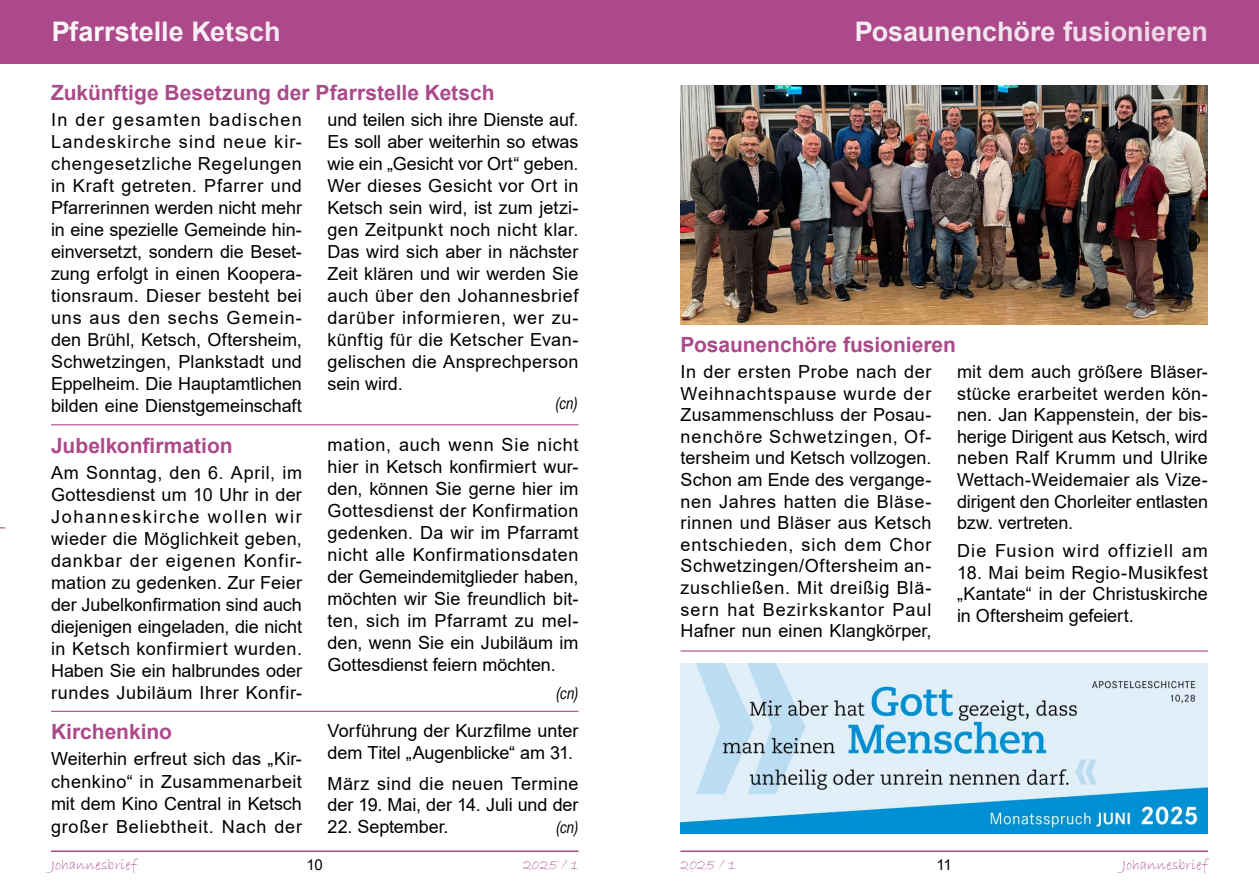
<style>
.page{position:relative;width:1259px;height:893px;background:#fff}
.page>*{position:absolute;margin:0;border:0;box-sizing:border-box;transform-origin:0 0}
.t1{font:700 27px "Arial";color:#fff}
.t2{font:700 21px "Arial";color:#ac498b}
.t3{font:18px/22px "Arial";letter-spacing:.005em;color:#000;text-align:justify}
.t4{font:18px "Arial";letter-spacing:.065em;color:#000}
.t5{font:italic 16.5px "Arial Narrow";color:#000}
.t6{font:15px "Bradley Hand ITC";letter-spacing:.015em;color:#ac498b}
.t7{font:15px "Arial";color:#000}
</style>
<div class="page">
<hr style="left:51px;top:850px;width:527px;height:2px;background:#ac498b">
<hr style="left:680px;top:850px;width:528px;height:2px;background:#ac498b">
<div style="left:0;top:0;width:1259px;height:64px;background:#ac498b"></div>
<img style="left:680px;top:664px;width:528px;height:169px">
<hr style="left:51px;top:424px;width:527px;height:1px;background:#ac498b">
<img style="left:680px;top:85px;width:528px;height:239px">
<hr style="left:680px;top:650px;width:528px;height:2px;background:#ac498b">
<hr style="left:51px;top:711px;width:527px;height:1px;background:#ac498b">
<h1 class="t1" style="left:51px;top:12px;width:231px">Pfarrstelle Ketsch</h1>
<h1 class="t1" style="left:854px;top:12px;width:355px">Posaunenchöre fusionieren</h1>
<p class="t2" style="left:51px;top:78px;width:445px">Zukünftige Besetzung der Pfarrstelle Ketsch</p>
<p class="t3" style="left:51px;top:109px;width:252px">In der gesamten badischen Landeskirche sind neue kir&shy;chengesetzliche Regelungen in Kraft getreten. Pfarrer und Pfarrerinnen werden nicht mehr in eine spezielle Gemeinde hin&shy;einversetzt, sondern die Beset&shy;zung erfolgt in einen Koopera&shy;tionsraum. Dieser besteht bei uns aus den sechs Gemein&shy;den Brühl, Ketsch, Oftersheim, Schwetzingen, Plankstadt und Eppelheim. Die Hauptamtlichen bilden eine Dienstgemeinschaft</p>
<p class="t3" style="left:327px;top:109px;width:252px">und teilen sich ihre Dienste auf.<br>Es soll aber weiterhin so etwas wie ein „Gesicht vor Ort“ geben.<br>Wer dieses Gesicht vor Ort in Ketsch sein wird, ist zum jetzi&shy;gen Zeitpunkt noch nicht klar.<br>Das wird sich aber in nächster Zeit klären und wir werden Sie auch über den Johannesbrief darüber informieren, wer zu&shy;künftig für die Ketscher Evan&shy;gelischen die Ansprechperson sein wird.</p>
<p class="t5" style="left:555px;top:392px;width:24px">(cn)</p>
<p class="t2" style="left:51px;top:431px;width:183px">Jubelkonfirmation</p>
<p class="t3" style="left:51px;top:461px;width:252px">Am Sonntag, den 6. April, im Gottesdienst um 10 Uhr in der Johanneskirche wollen wir wieder die Möglichkeit geben, dankbar der eigenen Konfir&shy;mation zu gedenken. Zur Feier der Jubelkonfirmation sind auch diejenigen eingeladen, die nicht in Ketsch konfirmiert wurden.<br>Haben Sie ein halbrundes oder rundes Jubiläum Ihrer Konfir-</p>
<p class="t2" style="left:51px;top:717px;width:123px">Kirchenkino</p>
<p class="t3" style="left:51px;top:747px;width:252px;line-height:22.5px">Weiterhin erfreut sich das „Kir&shy;chenkino“ in Zusammenarbeit mit dem Kino Central in Ketsch großer Beliebtheit. Nach der</p>
<p class="t3" style="left:327px;top:433px;width:252px">mation, auch wenn Sie nicht hier in Ketsch konfirmiert wur&shy;den, können Sie gerne hier im Gottesdienst der Konfirmation gedenken. Da wir im Pfarramt nicht alle Konfirmationsdaten der Gemeindemitglieder haben, möchten wir Sie freundlich bit&shy;ten, sich im Pfarramt zu mel&shy;den, wenn Sie ein Jubiläum im Gottesdienst feiern möchten.</p>
<p class="t5" style="left:556px;top:681px;width:24px">(cn)</p>
<p class="t3" style="left:327px;top:720px;width:252px">Vorführung der Kurzfilme unter dem Titel „Augenblicke“ am 31.</p>
<p class="t3" style="left:327px;top:772px;width:252px">März sind die neuen Termine der 19. Mai, der 14. Juli und der</p>
<p class="t3" style="left:327px;top:816px;width:122px">22. September.</p>
<p class="t5" style="left:556px;top:816px;width:24px">(cn)</p>
<p class="t2" style="left:680px;top:330px;width:277px">Posaunenchöre fusionieren</p>
<p class="t3" style="left:680px;top:361px;width:252px;line-height:21.6px">In der ersten Probe nach der Weihnachtspause wurde der Zusammenschluss der Posau&shy;nenchöre Schwetzingen, Of&shy;tersheim und Ketsch vollzogen.<br>Schon am Ende des vergange&shy;nen Jahres hatten die Bläse&shy;rinnen und Bläser aus Ketsch entschieden, sich dem Chor Schwetzingen/Oftersheim an&shy;zuschließen. Mit dreißig Blä&shy;sern hat Bezirkskantor Paul Hafner nun einen Klangkörper,</p>
<p class="t3" style="left:957px;top:361px;width:252px;line-height:21.6px">mit dem auch größere Bläser&shy;stücke erarbeitet werden kön&shy;nen. Jan Kappenstein, der bis&shy;herige Dirigent aus Ketsch, wird neben Ralf Krumm und Ulrike Wettach-Weidemaier als Vize&shy;dirigent den Chorleiter entlasten bzw. vertreten.</p>
<p class="t4" style="left:957px;top:538px;width:252px">Die Fusion wird offiziell am</p>
<p class="t3" style="left:957px;top:561px;width:252px;line-height:21.6px">18. Mai beim Regio-Musikfest „Kantate“ in der Christuskirche in Oftersheim gefeiert.</p>
<p class="t6" style="left:51px;top:855px;width:87px">Johannesbrief</p>
<p class="t7" style="left:307px;top:854px;width:18px">10</p>
<p class="t6" style="left:523px;top:855px;width:57px">2025 / 1</p>
<p class="t6" style="left:680px;top:855px;width:57px">2025 / 1</p>
<p class="t7" style="left:936px;top:854px;width:17px">11</p>
<p class="t6" style="left:1122px;top:855px;width:87px">Johannesbrief</p>
</div>
